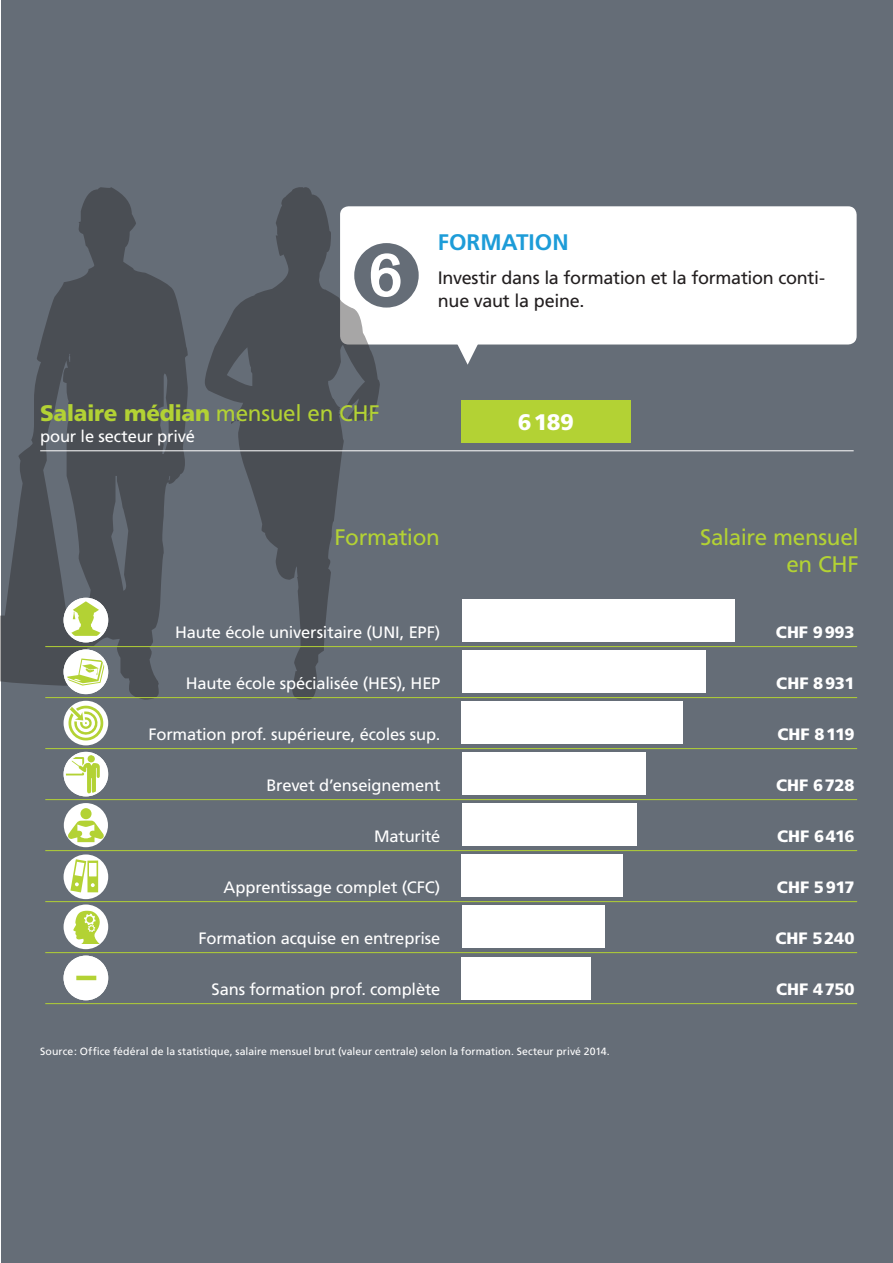
<style>
.page{position:relative;width:893px;height:1263px;background:#fff}
.page>*{position:absolute;margin:0;border:0;box-sizing:border-box;transform-origin:0 0}
.t1{font:22.5px/27px "Frutiger LT Std";letter-spacing:-.015em;color:#b3d234;text-align:right}
.t2{font:900 22.5px "Frutiger LT Std";letter-spacing:-.015em;color:#b3d234}
.t3{font:700 22.5px "Frutiger LT Std";color:#1d9cd8}
.t4{font:900 22.5px "Frutiger LT Std";color:#fff}
.t5{font:18px "Frutiger LT Std";letter-spacing:-.015em;color:#231f20}
.t6{font:16.5px "Frutiger LT Std";letter-spacing:-.01em;color:#fff}
.t7{font:900 16.5px "Frutiger LT Std";letter-spacing:.005em;color:#fff}
.t8{font:10.5px "Frutiger LT Std";letter-spacing:.005em;color:#fff}
.s1{font-weight:400}
</style>
<div class="page">
<div style="left:1px;top:0;width:892px;height:1263px;background:#656d77"></div>
<div style="left:340px;top:206px;width:517px;height:138px;background:#fff;border-radius:9px"></div>
<svg style="left:455px;top:344px;width:25px;height:21px"></svg>
<svg style="left:0;top:187px;width:380px;height:513px"></svg>
<div style="left:64px;top:649px;width:44px;height:45px;background:#fff;border-radius:50%"></div>
<div style="left:64px;top:752px;width:44px;height:44px;background:#fff;border-radius:50%"></div>
<svg style="left:64px;top:757px;width:36px;height:37px"></svg>
<div style="left:64px;top:752px;width:44px;height:44px;border:2px solid #fff;border-radius:50%"></div>
<div style="left:64px;top:701px;width:44px;height:44px;background:#fff;border-radius:50%"></div>
<div style="left:64px;top:854px;width:44px;height:45px;background:#fff;border-radius:50%"></div>
<div style="left:64px;top:904px;width:44px;height:45px;background:#fff;border-radius:50%"></div>
<svg style="left:73px;top:911px;width:27px;height:33px"></svg>
<div style="left:65px;top:804px;width:42px;height:42px;background:#fff;border-radius:50%"></div>
<div style="left:64px;top:803px;width:44px;height:44px;border:2px solid #fff;border-radius:50%"></div>
<div style="left:64px;top:956px;width:44px;height:44px;background:#fff;border-radius:50%"></div>
<div style="left:64px;top:956px;width:44px;height:44px;border:2px solid #fff;border-radius:50%"></div>
<svg style="left:65px;top:658px;width:41px;height:28px"></svg>
<div style="left:64px;top:649px;width:44px;height:45px;border:3px solid #fff;border-radius:50%"></div>
<svg style="left:69px;top:706px;width:34px;height:34px"></svg>
<hr style="left:76px;top:976px;width:20px;height:4px;background:#b3d234">
<svg style="left:68px;top:820px;width:36px;height:22px"></svg>
<div style="left:80px;top:808px;width:12px;height:11px;background:#b3d234;border-radius:50%"></div>
<svg style="left:71px;top:859px;width:27px;height:33px"></svg>
<div style="left:462px;top:957px;width:129px;height:42px;background:#fff"></div>
<div style="left:462px;top:906px;width:143px;height:42px;background:#fff"></div>
<div style="left:462px;top:855px;width:161px;height:42px;background:#fff"></div>
<div style="left:462px;top:804px;width:175px;height:42px;background:#fff"></div>
<div style="left:462px;top:753px;width:183px;height:42px;background:#fff"></div>
<div style="left:462px;top:701px;width:221px;height:43px;background:#fff"></div>
<div style="left:462px;top:650px;width:243px;height:43px;background:#fff"></div>
<div style="left:462px;top:599px;width:272px;height:43px;background:#fff"></div>
<div style="left:461px;top:400px;width:169px;height:43px;background:#b3d234"></div>
<hr style="left:40px;top:450px;width:814px;height:1px;background:#fff">
<hr style="left:45px;top:646px;width:812px;height:1px;background:#b3d234">
<hr style="left:45px;top:697px;width:812px;height:1px;background:#b3d234">
<hr style="left:45px;top:748px;width:812px;height:1px;background:#b3d234">
<hr style="left:45px;top:799px;width:812px;height:1px;background:#b3d234">
<hr style="left:45px;top:850px;width:812px;height:1px;background:#b3d234">
<hr style="left:45px;top:901px;width:812px;height:1px;background:#b3d234">
<hr style="left:45px;top:952px;width:812px;height:1px;background:#b3d234">
<hr style="left:45px;top:1003px;width:812px;height:1px;background:#b3d234">
<div style="left:64px;top:598px;width:44px;height:44px;background:#fff;border-radius:50%"></div>
<svg style="left:70px;top:601px;width:32px;height:35px"></svg>
<div style="left:64px;top:598px;width:44px;height:44px;border:3px solid #fff;border-radius:50%"></div>
<svg style="left:354px;top:242px;width:26px;height:65px"></svg>
<h1 class="t2" style="left:40px;top:399px;width:341px">Salaire médian <span class="s1">mensuel en CHF</span></h1>
<p class="t6" style="left:40px;top:426px;width:156px">pour le secteur privé</p>
<h1 class="t3" style="left:438px;top:229px;width:132px">FORMATION</h1>
<p class="t5" style="left:438px;top:268px;width:389px">Investir dans la formation et la formation conti-</p>
<p class="t5" style="left:438px;top:290px;width:148px">nue vaut la peine.</p>
<h1 class="t4" style="left:518px;top:408px;width:58px">6189</h1>
<h1 class="t1" style="left:334px;top:524px;width:107px">Formation</h1>
<h1 class="t1" style="left:700px;top:524px;width:160px">Salaire mensuel en CHF</h1>
<p class="t6" style="left:175px;top:622px;width:267px">Haute école universitaire (UNI, EPF)</p>
<p class="t6" style="left:186px;top:673px;width:256px">Haute école spécialisée (HES), HEP</p>
<p class="t6" style="left:148px;top:724px;width:294px">Formation prof. supérieure, écoles sup.</p>
<p class="t6" style="left:266px;top:775px;width:175px">Brevet d’enseignement</p>
<p class="t6" style="left:374px;top:826px;width:68px">Maturité</p>
<p class="t6" style="left:224px;top:877px;width:218px">Apprentissage complet (CFC)</p>
<p class="t6" style="left:198px;top:928px;width:244px">Formation acquise en entreprise</p>
<p class="t6" style="left:212px;top:979px;width:230px">Sans formation prof. complète</p>
<p class="t8" style="left:40px;top:1045px;width:571px">Source: Office fédéral de la statistique, salaire mensuel brut (valeur centrale) selon la formation. Secteur privé 2014.</p>
<p class="t7" style="left:776px;top:622px;width:80px">CHF 9993</p>
<p class="t7" style="left:776px;top:673px;width:80px">CHF 8931</p>
<p class="t7" style="left:777px;top:724px;width:79px">CHF 8119</p>
<p class="t7" style="left:776px;top:775px;width:80px">CHF 6728</p>
<p class="t7" style="left:777px;top:826px;width:79px">CHF 6416</p>
<p class="t7" style="left:777px;top:877px;width:79px">CHF 5917</p>
<p class="t7" style="left:775px;top:928px;width:81px">CHF 5240</p>
<p class="t7" style="left:776px;top:979px;width:80px">CHF 4750</p>
</div>
